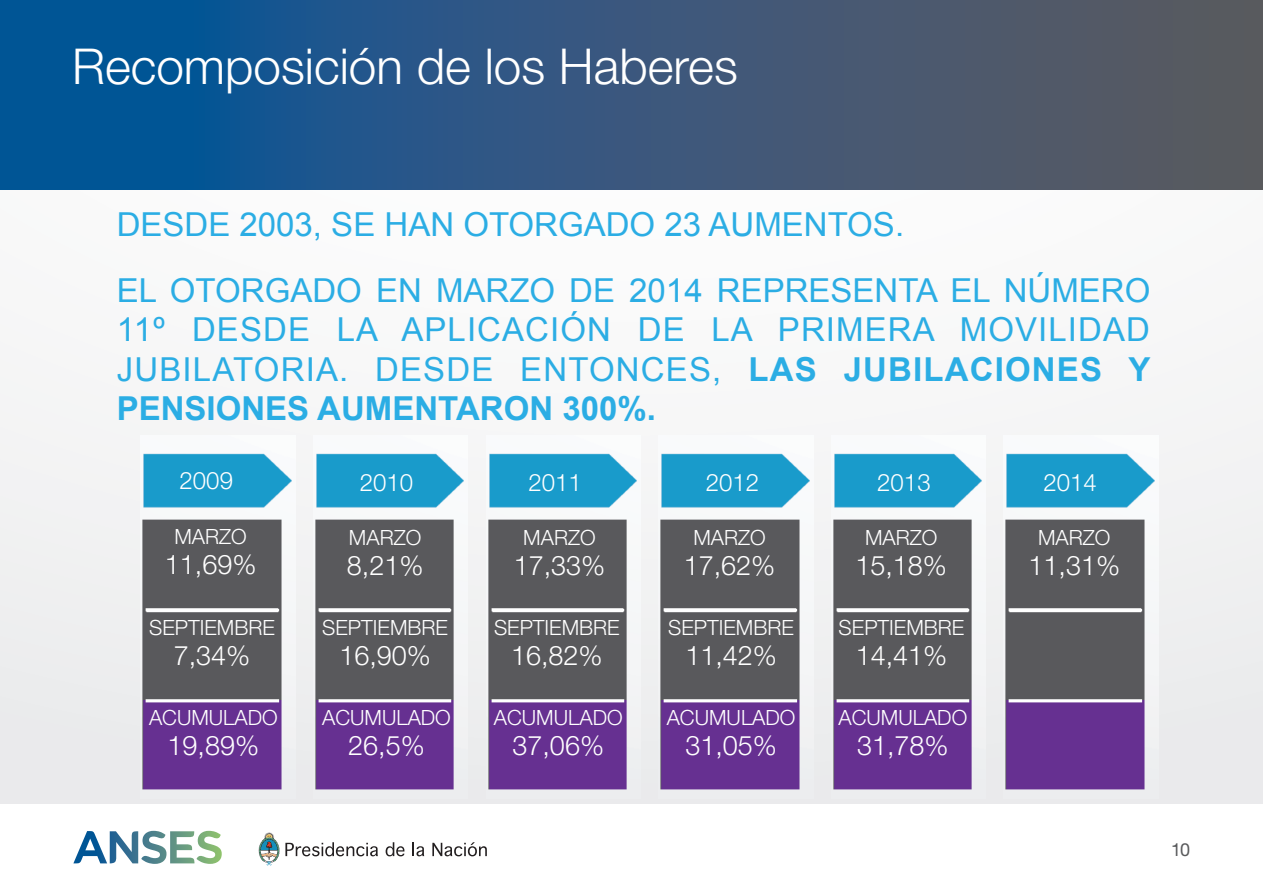
<style>
.page{position:relative;width:1263px;height:893px;background:#fff}
.page>*{position:absolute;margin:0;border:0;box-sizing:border-box;transform-origin:0 0}
.t1{font:300 49.5px "Helvetica Neue LT Std";color:#fff}
.t2{font:33px/39.8px "Arial";color:#2bade4}
.t3{font:300 27px "Helvetica Neue LT Std";color:#fff}
.t4{font:300 24px "Helvetica Neue LT Std";color:#fff}
.t5{font:300 21px "Helvetica Neue LT Std";color:#fff}
.t6{font:18px "Helvetica Neue LT Std";color:#595a5c}
.s1{font-weight:700}
</style>
<div class="page">
<div style="left:0;top:0;width:1263px;height:804px;background:linear-gradient(to right,#f7f7f8,#f7f7f8)"></div>
<div style="left:0;top:0;width:1263px;height:190px;background:linear-gradient(to right,#01549c,#655a5e)"></div>
<svg style="left:259px;top:832px;width:119px;height:33px"></svg>
<svg style="left:386px;top:842px;width:18px;height:14px"></svg>
<svg style="left:413px;top:842px;width:11px;height:14px"></svg>
<svg style="left:432px;top:842px;width:55px;height:14px"></svg>
<svg style="left:73px;top:830px;width:149px;height:34px"></svg>
<div style="left:130px;top:435px;width:1030px;height:364px;background:#efeff0"></div>
<img style="left:141px;top:436px;width:154px;height:354px">
<img style="left:313px;top:436px;width:155px;height:354px">
<img style="left:486px;top:436px;width:154px;height:354px">
<img style="left:659px;top:436px;width:154px;height:354px">
<img style="left:831px;top:436px;width:155px;height:354px">
<img style="left:1004px;top:436px;width:154px;height:354px">
<h1 class="t1" style="left:72px;top:36px;width:667px">Recomposición de los Haberes</h1>
<p class="t2" style="left:117px;top:192px;width:1035px;line-height:66px">DESDE 2003, SE HAN OTORGADO 23 AUMENTOS.<br>EL OTORGADO EN MARZO DE 2014 REPRESENTA EL NÚMERO</p>
<p class="t2" style="left:117px;top:310px;width:1035px;text-align:justify">11º DESDE LA APLICACIÓN DE LA PRIMERA MOVILIDAD JUBILATORIA. DESDE ENTONCES, <span class="s1">LAS JUBILACIONES Y PENSIONES AUMENTARON 300%.</span></p>
<p class="t4" style="left:180px;top:466px;width:55px">2009</p>
<p class="t4" style="left:360px;top:467px;width:55px">2010</p>
<p class="t4" style="left:529px;top:467px;width:55px">2011</p>
<p class="t4" style="left:706px;top:467px;width:55px">2012</p>
<p class="t4" style="left:877px;top:467px;width:55px">2013</p>
<p class="t4" style="left:1043px;top:467px;width:55px">2014</p>
<p class="t5" style="left:174px;top:524px;width:74px">MARZO</p>
<p class="t3" style="left:165px;top:548px;width:93px">11,69%</p>
<p class="t5" style="left:349px;top:525px;width:74px">MARZO</p>
<p class="t3" style="left:347px;top:549px;width:78px">8,21%</p>
<p class="t5" style="left:523px;top:525px;width:74px">MARZO</p>
<p class="t3" style="left:514px;top:549px;width:93px">17,33%</p>
<p class="t5" style="left:693px;top:525px;width:74px">MARZO</p>
<p class="t3" style="left:684px;top:549px;width:93px">17,62%</p>
<p class="t5" style="left:865px;top:525px;width:74px">MARZO</p>
<p class="t3" style="left:855px;top:549px;width:93px">15,18%</p>
<p class="t5" style="left:1038px;top:525px;width:74px">MARZO</p>
<p class="t3" style="left:1028px;top:549px;width:93px">11,31%</p>
<p class="t5" style="left:149px;top:615px;width:127px">SEPTIEMBRE</p>
<p class="t3" style="left:174px;top:639px;width:78px">7,34%</p>
<p class="t5" style="left:149px;top:705px;width:130px">ACUMULADO</p>
<p class="t3" style="left:168px;top:729px;width:93px">19,89%</p>
<p class="t5" style="left:322px;top:615px;width:127px">SEPTIEMBRE</p>
<p class="t3" style="left:339px;top:639px;width:93px">16,90%</p>
<p class="t5" style="left:322px;top:705px;width:130px">ACUMULADO</p>
<p class="t3" style="left:348px;top:729px;width:78px">26,5%</p>
<p class="t5" style="left:494px;top:615px;width:127px">SEPTIEMBRE</p>
<p class="t3" style="left:511px;top:639px;width:93px">16,82%</p>
<p class="t5" style="left:494px;top:705px;width:130px">ACUMULADO</p>
<p class="t3" style="left:512px;top:729px;width:93px">37,06%</p>
<p class="t5" style="left:668px;top:615px;width:127px">SEPTIEMBRE</p>
<p class="t3" style="left:685px;top:639px;width:93px">11,42%</p>
<p class="t5" style="left:667px;top:705px;width:130px">ACUMULADO</p>
<p class="t3" style="left:685px;top:729px;width:93px">31,05%</p>
<p class="t5" style="left:839px;top:615px;width:127px">SEPTIEMBRE</p>
<p class="t3" style="left:856px;top:639px;width:93px">14,41%</p>
<p class="t5" style="left:838px;top:705px;width:130px">ACUMULADO</p>
<p class="t3" style="left:857px;top:729px;width:93px">31,78%</p>
<p class="t6" style="left:1171px;top:838px;width:20px">10</p>
</div>
